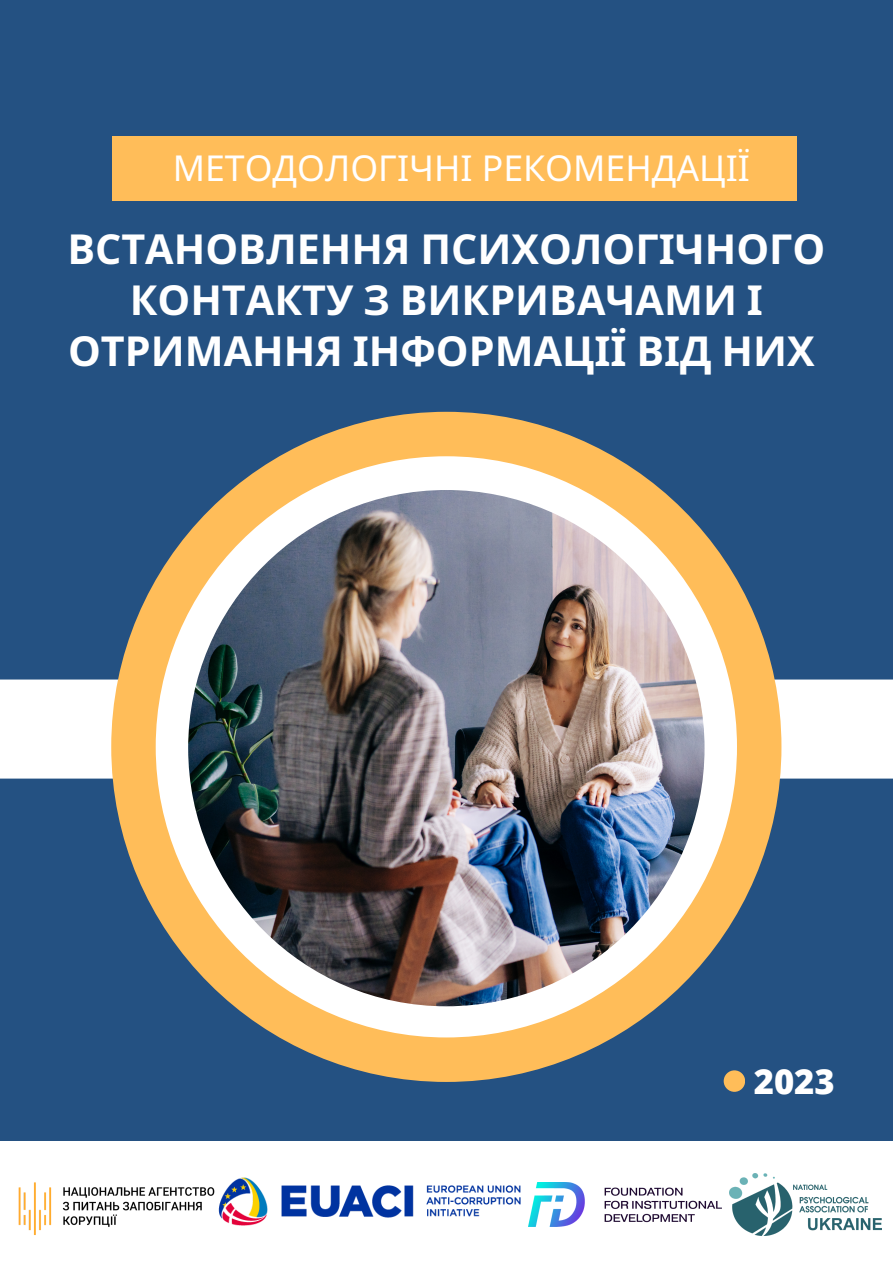
<style>
.page{position:relative;width:893px;height:1264px;background:#fff}
.page>*{position:absolute;margin:0;border:0;box-sizing:border-box;transform-origin:0 0}
.t1{font:700 41.25px/50.6px "Noto Sans";color:#fff;text-align:center}
.t2{font:35.7px "Noto Sans";color:#fff}
.t3{font:800 34.65px "Open Sans";color:#fff}
</style>
<div class="page">
<div style="left:0;top:0;width:892px;height:1262px;background:#245182"></div>
<div style="left:0;top:1141px;width:892px;height:121px;background:#fff"></div>
<div style="left:0;top:679px;width:892px;height:99px;background:#fff"></div>
<div style="left:111px;top:412px;width:670px;height:669px;background:#ffbd59;border-radius:50%"></div>
<div style="left:156px;top:456px;width:581px;height:581px;background:#fff;border-radius:50%"></div>
<img style="left:188px;top:490px;width:516px;height:516px;border-radius:50%">
<div style="left:723px;top:1070px;width:22px;height:21px;background:#ffbd59;border-radius:50%"></div>
<div style="left:112px;top:136px;width:684px;height:65px;background:#ffbd59"></div>
<img style="left:12px;top:1147px;width:205px;height:115px">
<img style="left:529px;top:1182px;width:192px;height:44px">
<img style="left:729px;top:1173px;width:152px;height:62px">
<img style="left:218px;top:1174px;width:306px;height:60px">
<p class="t2" style="left:173px;top:142px;width:578px">МЕТОДОЛОГІЧНІ РЕКОМЕНДАЦІЇ</p>
<p class="t1" style="left:67px;top:223px;width:759px">ВСТАНОВЛЕННЯ ПСИХОЛОГІЧНОГО<br>КОНТАКТУ З ВИКРИВАЧАМИ І<br>ОТРИМАННЯ ІНФОРМАЦІЇ ВІД НИХ</p>
<p class="t3" style="left:753px;top:1056px;width:83px">2023</p>
</div>
